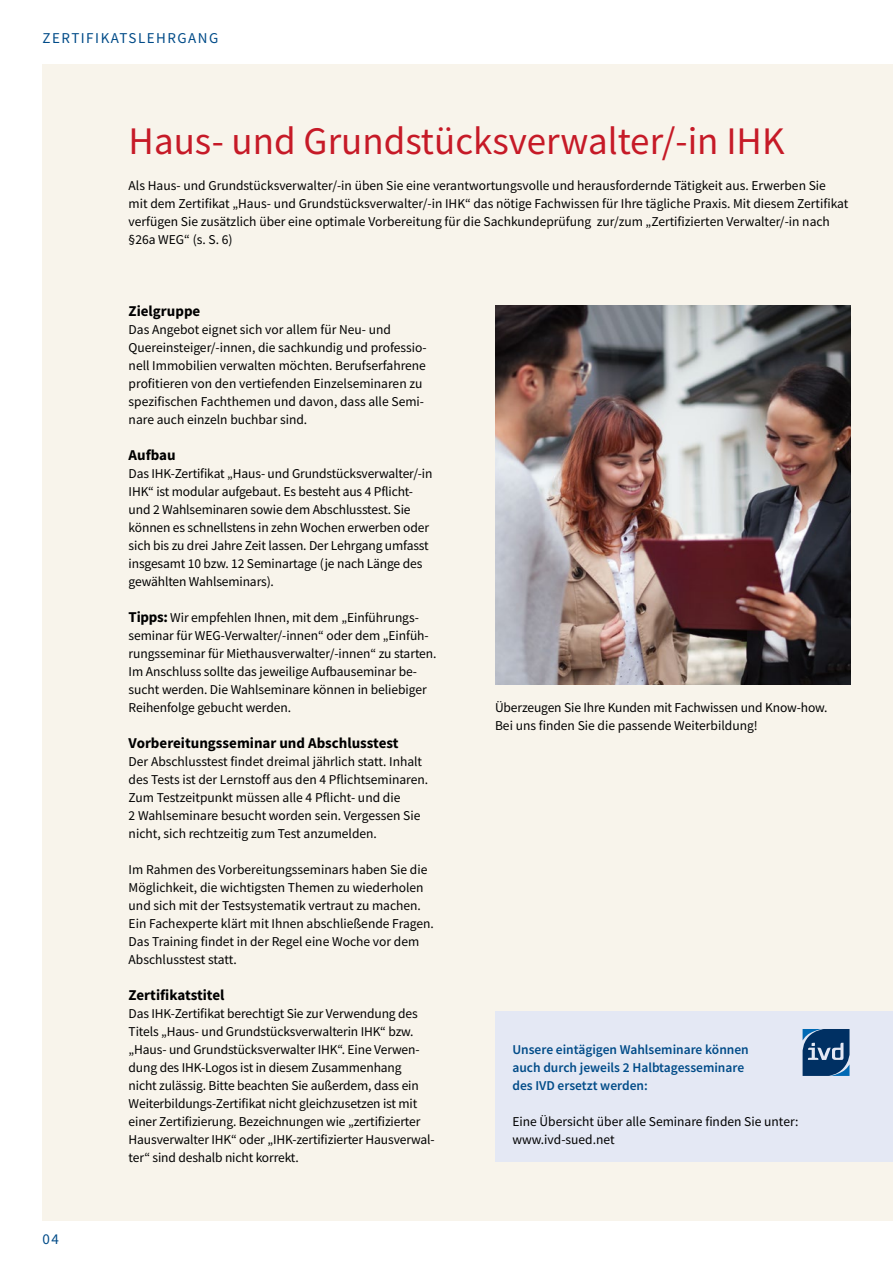
<style>
.page{position:relative;width:893px;height:1263px;background:#fff}
.page>*{position:absolute;margin:0;border:0;box-sizing:border-box;transform-origin:0 0}
.t1{font:39px "Source Sans Pro";color:#c61a27}
.t2{font:700 15px "Source Sans Pro";color:#000}
.t3{font:15px "Source Sans Pro";letter-spacing:.1em;color:#004b88}
.t4{font:13.5px/18px "Source Sans Pro";letter-spacing:-.005em;color:#000}
.t5{font:600 13.5px/18px "Source Sans Pro";color:#004b88}
.s1{font-weight:700;font-size:15px}
</style>
<div class="page">
<div style="left:43px;top:64px;width:850px;height:1156px;background:#f8f2e8"></div>
<img style="left:495px;top:305px;width:355px;height:379px">
<div style="left:495px;top:1011px;width:398px;height:151px;background:#e4e8f4"></div>
<svg style="left:803px;top:1029px;width:46px;height:47px;background:#24507f"></svg>
<p class="t3" style="left:43px;top:28px;width:177px">ZERTIFIKATSLEHRGANG</p>
<h1 class="t1" style="left:129px;top:116px;width:657px">Haus- und Grundstücksverwalter/-in IHK</h1>
<p class="t4" style="left:129px;top:176px;width:721px">Als Haus- und Grundstücksverwalter/-in üben Sie eine verantwortungsvolle und herausfordernde Tätigkeit aus. Erwerben Sie<br>mit dem Zertifikat „Haus- und Grundstücksverwalter/-in IHK“ das nötige Fachwissen für Ihre tägliche Praxis. Mit diesem Zertifikat verfügen Sie zusätzlich über eine optimale Vorbereitung für die Sachkundeprüfung zur/zum „Zertifizierten Verwalter/-in nach §26a WEG“ (s. S. 6)</p>
<p class="t3" style="left:43px;top:1230px;width:18px">04</p>
<p class="t2" style="left:129px;top:301px;width:73px">Zielgruppe</p>
<p class="t4" style="left:129px;top:320px;width:300px">Das Angebot eignet sich vor allem für Neu- und Quereinsteiger/-innen, die sachkundig und professio&shy;nell Immobilien verwalten möchten. Berufserfahrene profitieren von den vertiefenden Einzelseminaren zu spezifischen Fachthemen und davon, dass alle Semi&shy;nare auch einzeln buchbar sind.</p>
<p class="t2" style="left:129px;top:445px;width:49px">Aufbau</p>
<p class="t4" style="left:129px;top:464px;width:305px">Das IHK-Zertifikat „Haus- und Grundstücksverwalter/-in IHK“ ist modular aufgebaut. Es besteht aus 4 Pflicht&shy;und 2 Wahlseminaren sowie dem Abschlusstest. Sie können es schnellstens in zehn Wochen erwerben oder sich bis zu drei Jahre Zeit lassen. Der Lehrgang umfasst insgesamt 10 bzw. 12 Seminartage (je nach Länge des gewählten Wahlseminars).</p>
<p class="t4" style="left:129px;top:608px;width:309px"><span class="s1">Tipps:</span> Wir empfehlen Ihnen, mit dem „Einführungs&shy;seminar für WEG-Verwalter/-innen“ oder dem „Einfüh&shy;rungsseminar für Miethausverwalter/-innen“ zu starten.<br>Im Anschluss sollte das jeweilige Aufbauseminar be&shy;sucht werden. Die Wahlseminare können in beliebiger Reihenfolge gebucht werden.</p>
<p class="t2" style="left:129px;top:733px;width:271px">Vorbereitungsseminar und Abschlusstest</p>
<p class="t4" style="left:129px;top:752px;width:301px">Der Abschlusstest findet dreimal jährlich statt. Inhalt des Tests ist der Lernstoff aus den 4 Pflichtseminaren.<br>Zum Testzeitpunkt müssen alle 4 Pflicht- und die<br>2 Wahlseminare besucht worden sein. Vergessen Sie nicht, sich rechtzeitig zum Test anzumelden.</p>
<p class="t4" style="left:129px;top:860px;width:307px">Im Rahmen des Vorbereitungsseminars haben Sie die Möglichkeit, die wichtigsten Themen zu wiederholen und sich mit der Testsystematik vertraut zu machen.<br>Ein Fachexperte klärt mit Ihnen abschließende Fragen.<br>Das Training findet in der Regel eine Woche vor dem Abschlusstest statt.</p>
<p class="t2" style="left:129px;top:985px;width:97px">Zertifikatstitel</p>
<p class="t4" style="left:129px;top:1004px;width:308px">Das IHK-Zertifikat berechtigt Sie zur Verwendung des Titels „Haus- und Grundstücksverwalterin IHK“ bzw. „Haus- und Grundstücksverwalter IHK“. Eine Verwen&shy;dung des IHK-Logos ist in diesem Zusammenhang<br>nicht zulässig. Bitte beachten Sie außerdem, dass ein Weiterbildungs-Zertifikat nicht gleichzusetzen ist mit einer Zertifizierung. Bezeichnungen wie „zertifizierter Hausverwalter IHK“ oder „IHK-zertifizierter Hausverwal&shy;ter“ sind deshalb nicht korrekt.</p>
<p class="t4" style="left:495px;top:698px;width:334px">Überzeugen Sie Ihre Kunden mit Fachwissen und Know-how.<br>Bei uns finden Sie die passende Weiterbildung!</p>
<p class="t5" style="left:512px;top:1040px;width:238px">Unsere eintägigen Wahlseminare können auch durch jeweils 2 Halbtagesseminare des IVD ersetzt werden:</p>
<p class="t4" style="left:512px;top:1112px;width:288px">Eine Übersicht über alle Seminare finden Sie unter: www.ivd-sued.net</p>
</div>
